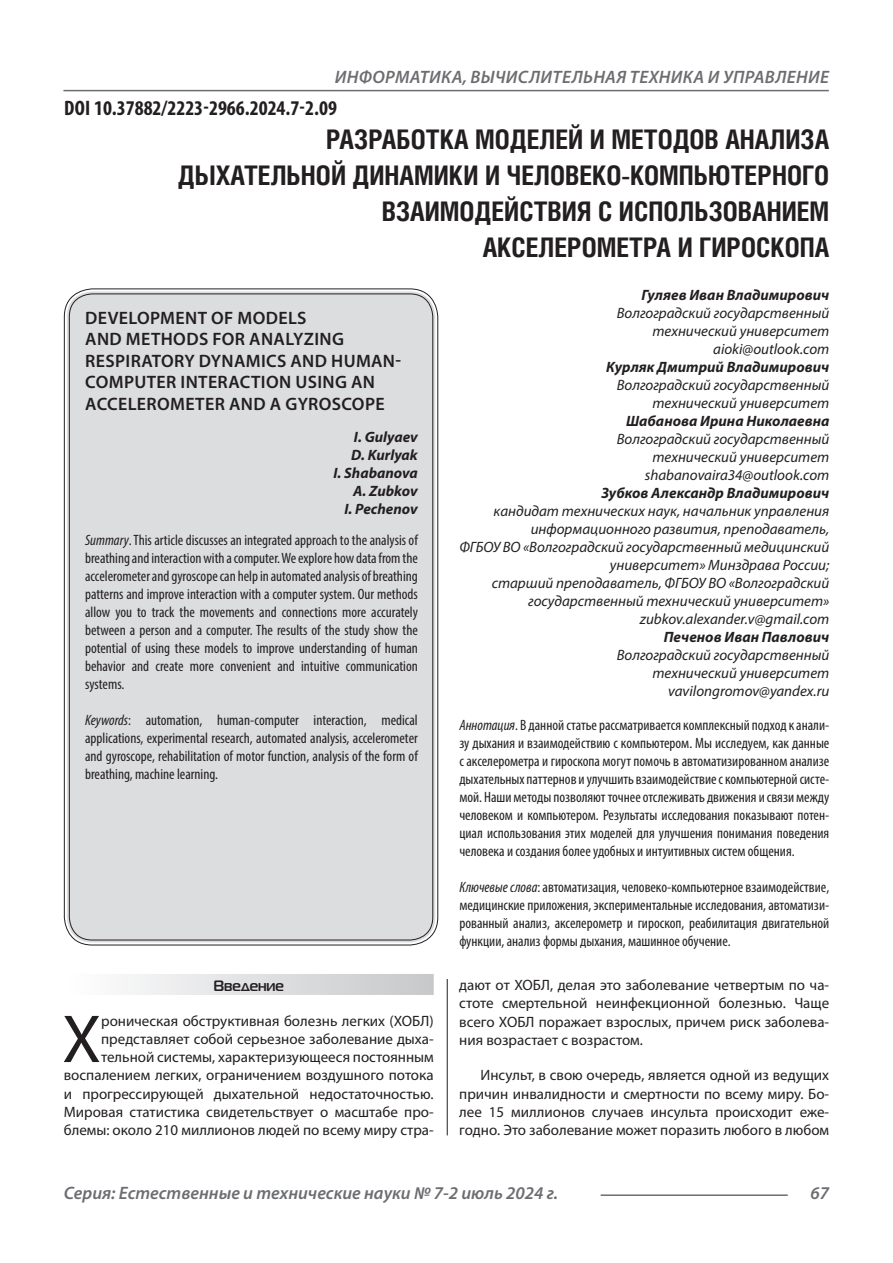
<style>
.page{position:relative;width:893px;height:1263px;background:#fff}
.page>*{position:absolute;margin:0;border:0;box-sizing:border-box;transform-origin:0 0}
.Статья_текст_первый{font:68.4px "Myriad Pro";color:#231f20}
.Статья_название{font:700 27px/36px "Helios Cond C";color:#231f20;text-align:right}
.ДОИ{font:700 condensed 21px "Myriad Pro";color:#231f20}
.Статья_название_англ{font:600 18px/21.6px "Myriad Pro";letter-spacing:.02em;color:#231f20}
.t1{font:italic 600 18px "Myriad Pro";letter-spacing:.005em;color:#6c6d70}
.Статья_аннотация_тек{font:condensed 15px/18px "Myriad Pro";color:#231f20;text-align:justify}
.Статья_аннотация_анг{font:condensed 15px/18px "Myriad Pro";color:#231f20;text-align:justify}
.Статья_автор_инфо{font:italic 15px/18px "Myriad Pro";color:#231f20;text-align:right}
.Статья_текст_первый-2{font:15px/18.3px "Myriad Pro";color:#231f20;text-align:right}
.Статья_текст{font:15px/18.3px "Myriad Pro";color:#231f20;text-align:justify}
.Статья_автор_инфо-2{font:italic 700 15px "Myriad Pro";color:#231f20}
.Статья_автор_англ{font:italic 700 15px "Myriad Pro";color:#231f20}
.Статья_подзаголовок{font:700 15px "Magistral C";color:#231f20}
.s1{font-style:italic}
</style>
<div class="page">
<hr style="left:447px;top:128px;width:1px;height:1007px;background:#231f20">
<hr style="left:63px;top:90px;width:766px;height:1px;background:#6c6d70">
<hr style="left:601px;top:1194px;width:187px;height:2px;background:#6c6d70">
<div style="left:67px;top:291px;width:368px;height:651px;background:#dcdddf;border-radius:26px"></div>
<div style="left:64px;top:974px;width:370px;height:21px;background:linear-gradient(to right,#fefeff,#c6c8ca)"></div>
<p class="t1" style="left:335px;top:66px;width:496px">ИНФОРМАТИКА, ВЫЧИСЛИТЕЛЬНАЯ ТЕХНИКА И УПРАВЛЕНИЕ</p>
<p class="Статья_название" style="left:178px;top:121px;width:653px">РАЗРАБОТКА МОДЕЛЕЙ И МЕТОДОВ АНАЛИЗА ДЫХАТЕЛЬНОЙ ДИНАМИКИ И ЧЕЛОВЕКО-КОМПЬЮТЕРНОГО ВЗАИМОДЕЙСТВИЯ С ИСПОЛЬЗОВАНИЕМ<br>АКСЕЛЕРОМЕТРА И ГИРОСКОПА</p>
<p class="Статья_автор_инфо-2" style="left:641px;top:285px;width:189px">Гуляев Иван Владимирович</p>
<p class="Статья_автор_инфо" style="left:617px;top:303px;width:214px">Волгоградский государственный технический университет</p>
<p class="Статья_автор_инфо" style="left:713px;top:339px;width:118px">aioki@outlook.com</p>
<p class="Статья_автор_инфо-2" style="left:606px;top:357px;width:225px">Курляк Дмитрий Владимирович</p>
<p class="Статья_автор_инфо" style="left:617px;top:375px;width:214px">Волгоградский государственный технический университет</p>
<p class="Статья_автор_инфо-2" style="left:626px;top:411px;width:205px">Шабанова Ирина Николаевна</p>
<p class="Статья_автор_инфо" style="left:617px;top:429px;width:214px">Волгоградский государственный технический университет</p>
<p class="Статья_автор_инфо" style="left:645px;top:465px;width:186px">shabanovaira34@outlook.com</p>
<p class="Статья_автор_инфо-2" style="left:601px;top:483px;width:229px">Зубков Александр Владимирович</p>
<p class="Статья_автор_инфо" style="left:459px;top:501px;width:371px">кандидат технических наук, начальник управления информационного развития, преподаватель,<br>ФГБОУ ВО «Волгоградский государственный медицинский университет» Минздрава России;</p>
<p class="Статья_автор_инфо" style="left:492px;top:573px;width:339px">старший преподаватель, ФГБОУ ВО «Волгоградский государственный технический университет»</p>
<p class="Статья_автор_инфо" style="left:640px;top:609px;width:191px">zubkov.alexander.v@gmail.com</p>
<p class="Статья_автор_инфо-2" style="left:664px;top:627px;width:167px">Печенов Иван Павлович</p>
<p class="Статья_автор_инфо" style="left:617px;top:645px;width:214px">Волгоградский государственный технический университет</p>
<p class="Статья_автор_инфо" style="left:668px;top:681px;width:163px">vavilongromov@yandex.ru</p>
<p class="Статья_аннотация_тек" style="left:459px;top:715px;width:371px"><span class="s1">Аннотация</span>. В данной статье рассматривается комплексный подход к анали&shy;зу дыхания и взаимодействию с компьютером. Мы исследуем, как данные с акселерометра и гироскопа могут помочь в автоматизированном анализе дыхательных паттернов и улучшить взаимодействие с компьютерной систе&shy;мой. Наши методы позволяют точнее отслеживать движения и связи между человеком и компьютером. Результаты исследования показывают потен&shy;циал использования этих моделей для улучшения понимания поведения человека и создания более удобных и интуитивных систем общения.</p>
<p class="Статья_аннотация_тек" style="left:459px;top:877px;width:371px"><span class="s1">Ключевые слова</span>: автоматизация, человеко-компьютерное взаимодействие, медицинские приложения, экспериментальные исследования, автоматизи&shy;рованный анализ, акселерометр и гироскоп, реабилитация двигательной функции, анализ формы дыхания, машинное обучение.</p>
<p class="ДОИ" style="left:64px;top:95px;width:274px">DOI 10.37882/2223-2966.2024.7-2.09</p>
<p class="Статья_название_англ" style="left:85px;top:306px;width:317px">DEVELOPMENT OF MODELS<br>AND METHODS FOR ANALYZING<br>RESPIRATORY DYNAMICS AND HUMAN-<br>COMPUTER INTERACTION USING AN<br>ACCELEROMETER AND A GYROSCOPE</p>
<p class="Статья_автор_англ" style="left:354px;top:427px;width:65px">I. Gulyaev</p>
<p class="Статья_автор_англ" style="left:351px;top:445px;width:68px">D. Kurlyak</p>
<p class="Статья_автор_англ" style="left:333px;top:463px;width:86px">I. Shabanova</p>
<p class="Статья_автор_англ" style="left:353px;top:481px;width:66px">A. Zubkov</p>
<p class="Статья_автор_англ" style="left:344px;top:499px;width:75px">I. Pechenov</p>
<p class="Статья_аннотация_анг" style="left:85px;top:531px;width:334px"><span class="s1">Summary</span>. This article discusses an integrated approach to the analysis of breathing and interaction with a computer. We explore how data from the accelerometer and gyroscope can help in automated analysis of breathing patterns and improve interaction with a computer system. Our methods allow you to track the movements and connections more accurately between a person and a computer. The results of the study show the potential of using these models to improve understanding of human behavior and create more convenient and intuitive communication systems.</p>
<p class="Статья_аннотация_анг" style="left:85px;top:711px;width:334px"><span class="s1">Keywords</span>: automation, human-computer interaction, medical applications, experimental research, automated analysis, accelerometer and gyroscope, rehabilitation of motor function, analysis of the form of breathing, machine learning.</p>
<p class="Статья_подзаголовок" style="left:213px;top:976px;width:72px">Введение</p>
<p class="Статья_текст_первый-2" style="left:64px;top:1012px;width:371px">роническая обструктивная болезнь легких (ХОБЛ) представляет собой серьезное заболевание дыха&shy;тельной системы, характеризующееся постоянным воспалением легких, ограничением воздушного потока и прогрессирующей дыхательной недостаточностью.<br>Мировая статистика свидетельствует о масштабе про&shy;блемы: около 210 миллионов людей по всему миру стра-</p>
<p class="Статья_текст_первый" style="left:62px;top:997px;width:41px">Х</p>
<p class="Статья_текст_первый-2" style="left:459px;top:975px;width:371px;text-align:justify">дают от ХОБЛ, делая это заболевание четвертым по ча&shy;стоте смертельной неинфекционной болезнью. Чаще всего ХОБЛ поражает взрослых, причем риск заболева&shy;ния возрастает с возрастом.</p>
<p class="Статья_текст" style="left:459px;top:1066px;width:371px;text-indent:21px">Инсульт, в свою очередь, является одной из ведущих причин инвалидности и смертности по всему миру. Бо&shy;лее 15 миллионов случаев инсульта происходит еже&shy;годно. Это заболевание может поразить любого в любом</p>
<p class="t1" style="left:64px;top:1182px;width:496px">Серия: Естественные и технические науки № 7-2 июль 2024 г.</p>
<p class="t1" style="left:810px;top:1182px;width:20px">67</p>
</div>
